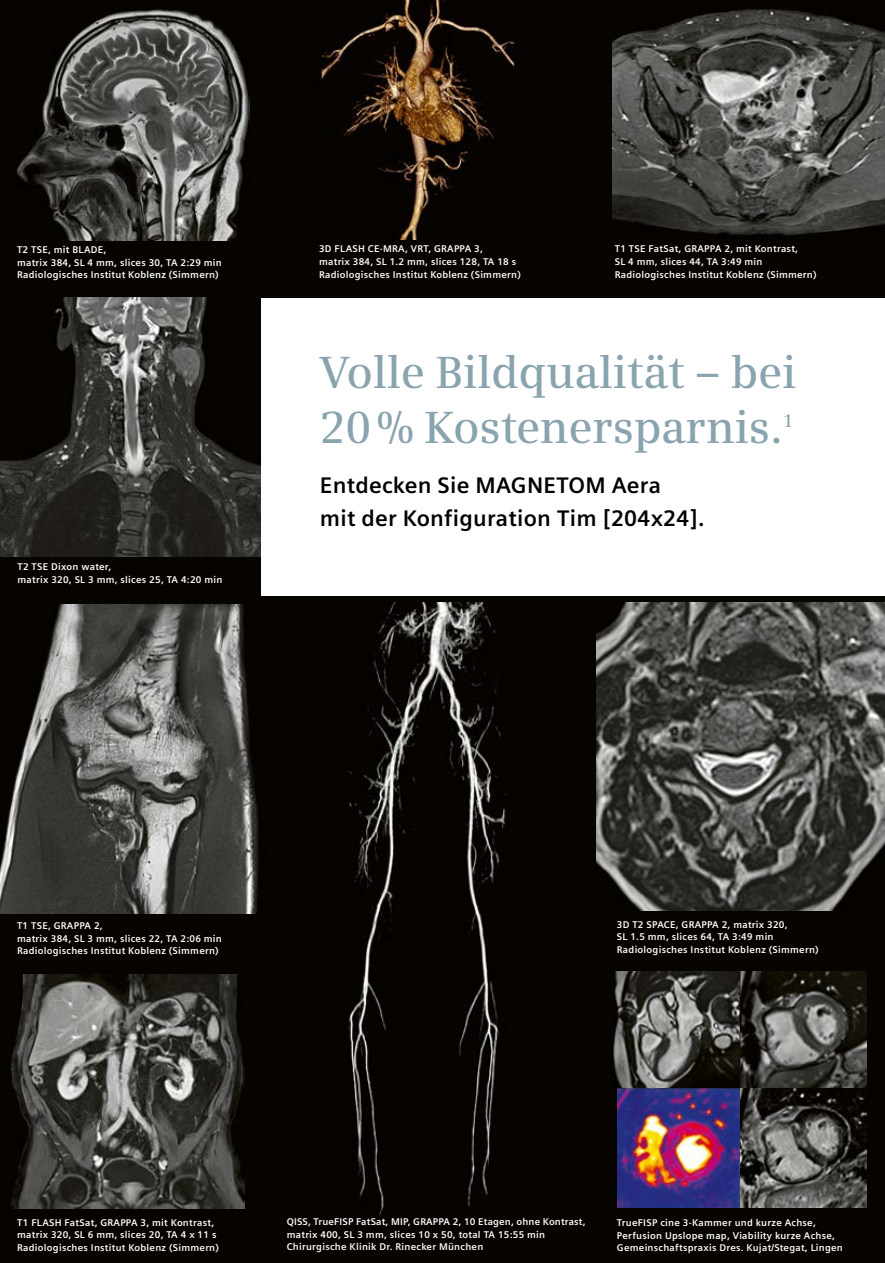
<style>
.page{position:relative;width:885px;height:1263px;background:#fff}
.page>*{position:absolute;margin:0;border:0;box-sizing:border-box;transform-origin:0 0}
.t1{font:600 45px/55.2px "Siemens Serif";letter-spacing:-.01em;color:#89a3af}
.t2{font:700 22.5px/33px "Siemens Sans";letter-spacing:.01em;color:#000}
.t3{font:600 18.15px "Siemens Serif";color:#89a3af}
.t4{font:700 9.75px/12.8px "Siemens Sans";letter-spacing:.025em;color:#fff}
</style>
<div class="page">
<div style="left:0;top:0;width:884px;height:1263px;background:#070400"></div>
<img style="left:17px;top:9px;width:233px;height:231px">
<img style="left:348px;top:603px;width:158px;height:612px">
<img style="left:612px;top:9px;width:272px;height:226px">
<img style="left:0;top:604px;width:258px;height:309px">
<img style="left:613px;top:971px;width:253px;height:117px">
<img style="left:617px;top:1088px;width:249px;height:120px">
<img style="left:617px;top:1088px;width:122px;height:119px">
<img style="left:596px;top:602px;width:288px;height:308px">
<img style="left:10px;top:974px;width:234px;height:234px">
<img style="left:0;top:298px;width:261px;height:259px">
<div style="left:261px;top:298px;width:623px;height:297px;background:#fff"></div>
<img style="left:321px;top:0;width:200px;height:239px">
<p class="t4" style="left:17px;top:243px;width:206px">T2 TSE, mit BLADE,<br>matrix 384, SL 4 mm, slices 30, TA 2:29 min<br>Radiologisches Institut Koblenz (Simmern)</p>
<p class="t4" style="left:18px;top:560px;width:206px">T2 TSE Dixon water,<br>matrix 320, SL 3 mm, slices 25, TA 4:20 min</p>
<p class="t4" style="left:319px;top:243px;width:203px">3D FLASH CE-MRA, VRT, GRAPPA 3,<br>matrix 384, SL 1.2 mm, slices 128, TA 18 s<br>Radiologisches Institut Koblenz (Simmern)</p>
<p class="t4" style="left:614px;top:243px;width:203px">T1 TSE FatSat, GRAPPA 2, mit Kontrast,<br>SL 4 mm, slices 44, TA 3:49 min<br>Radiologisches Institut Koblenz (Simmern)</p>
<h1 class="t1" style="left:320px;top:344px;width:478px">Volle Bildqualität – bei<br>20 % Kostenersparnis.</h1>
<h3 class="t3" style="left:783px;top:410px;width:12px">1</h3>
<h2 class="t2" style="left:320px;top:469px;width:386px">Entdecken Sie MAGNETOM Aera<br>mit der Konfiguration Tim [204x24].</h2>
<p class="t4" style="left:17px;top:919px;width:206px">T1 TSE, GRAPPA 2,<br>matrix 384, SL 3 mm, slices 22, TA 2:06 min<br>Radiologisches Institut Koblenz (Simmern)</p>
<p class="t4" style="left:617px;top:918px;width:203px">3D T2 SPACE, GRAPPA 2, matrix 320,<br>SL 1.5 mm, slices 64, TA 3:49 min<br>Radiologisches Institut Koblenz (Simmern)</p>
<p class="t4" style="left:17px;top:1216px;width:203px">T1 FLASH FatSat, GRAPPA 3, mit Kontrast, matrix 320, SL 6 mm, slices 20, TA 4 x 11 s<br>Radiologisches Institut Koblenz (Simmern)</p>
<p class="t4" style="left:287px;top:1215px;width:300px">QISS, TrueFISP FatSat, MIP, GRAPPA 2, 10 Etagen, ohne Kontrast, matrix 400, SL 3 mm, slices 10 x 50, total TA 15:55 min<br>Chirurgische Klinik Dr. Rinecker München</p>
<p class="t4" style="left:617px;top:1216px;width:227px">TrueFISP cine 3-Kammer und kurze Achse,<br>Perfusion Upslope map, Viability kurze Achse,<br>Gemeinschaftspraxis Dres. Kujat/Stegat, Lingen</p>
</div>
